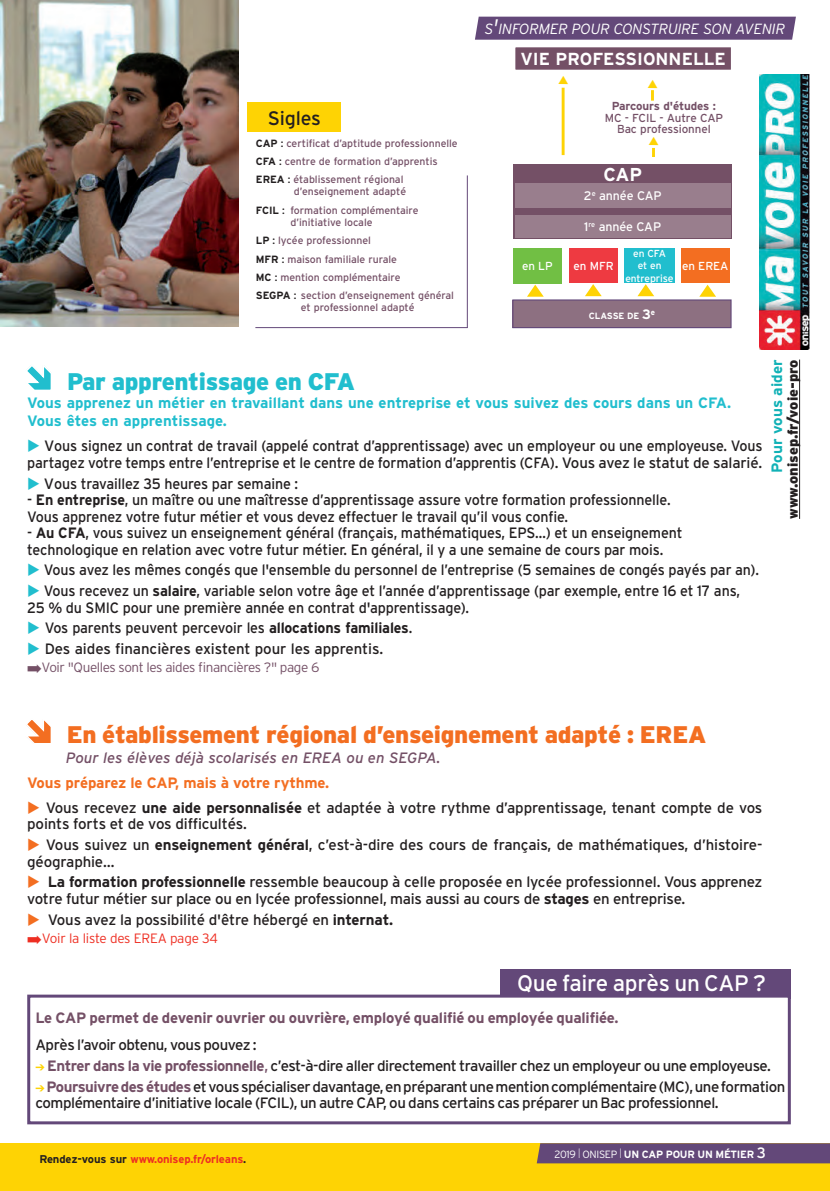
<style>
.page{position:relative;width:830px;height:1191px;background:#fff}
.page>*{position:absolute;margin:0;border:0;box-sizing:border-box;transform-origin:0 0}
.t1{font:900 24px "Interstate";letter-spacing:-.015em;color:#f36e21}
.t2{font:900 24px "Interstate";letter-spacing:-.015em;color:#21bece}
.t3{font:22.5px "Interstate";letter-spacing:-.01em;color:#fff}
.t4{font:19.5px "Interstate";letter-spacing:-.01em;color:#231f20}
.t5{font:700 18.6px "Interstate";color:#fff}
.t6{font:700 17.4px "Interstate";color:#fff}
.t7{font:15px/16.5px "Interstate";letter-spacing:-.01em;color:#231f20}
.t8{font:15px/16.5px "Interstate";letter-spacing:-.01em;color:#231f20;scale:.95 1}
.t9{font:15px/16.5px "Interstate";letter-spacing:-.03em;color:#231f20}
.t10{font:700 15px/18px "Interstate";color:#21bece}
.t11{font:700 15px "Interstate";letter-spacing:-.01em;color:#745066}
.t12{font:italic 15px "Interstate";color:#745066}
.t13{font:700 15px "Interstate";letter-spacing:-.01em;color:#f36e21}
.t14{font:700 15px "Interstate";color:#11b1b6}
.t15{font:italic 300 14.7px "Interstate";letter-spacing:-.015em;color:#fff}
.t16{font:900 14.1px "Interstate";color:#231f20}
.t17{font:300 13.5px "Interstate";letter-spacing:-.03em;color:#745066}
.t18{font:300 13.5px "Interstate";letter-spacing:-.015em;color:#ee2e22}
.t19{font:12.45px "Interstate";letter-spacing:-.01em;color:#fff}
.t20{font:11.55px/11.6px "Interstate";letter-spacing:-.01em;color:#745066;text-align:center}
.t21{font:700 11.55px "Interstate";letter-spacing:-.015em;color:#745066}
.t22{font:11.55px "Interstate";letter-spacing:-.01em;color:#fff}
.t23{font:700 11.25px "Interstate";letter-spacing:-.01em;color:#ee2e22}
.t24{font:10.5px/18.5px "Interstate";letter-spacing:-.005em;color:#745066}
.t25{font:700 10.5px "Interstate";letter-spacing:-.03em;color:#fff}
.t26{font:10.2px/12.5px "Interstate";letter-spacing:-.01em;color:#fff;text-align:center}
.t27{font:700 9px "Interstate";letter-spacing:-.01em;color:#fff}
.s1{font-size:21px}
.s2{font-weight:700;color:#231f20}
.s3{color:#231f20}
.s4{font-size:10.5px}
.s5{font-size:13.65px}
.s6{color:#21bece}
.s7{font-weight:700}
.s8{color:#f36e21}
.s9{color:#fed304}
.s10{font-weight:700;color:#745066}
.s11{color:#745066}
.s12{font-weight:300}
.s13{font-weight:300;font-size:13.5px}
.s14{font-weight:400;font-size:15px}
</style>
<div class="page">
<div style="left:0;top:1143px;width:829px;height:48px;background:#fed304"></div>
<div style="left:536px;top:1143px;width:293px;height:20px;background:#634879"></div>
<svg style="left:475px;top:16px;width:321px;height:24px;background:#6a517f"></svg>
<div style="left:500px;top:969px;width:290px;height:30px;background:#634879"></div>
<div style="left:29px;top:996px;width:760px;height:126px;background:#fff"></div>
<div style="left:27px;top:994px;width:763px;height:130px;border:3px solid #634879"></div>
<div style="left:512px;top:300px;width:218px;height:28px;background:#8d7081"></div>
<div style="left:512px;top:299px;width:219px;height:29px;border:1px solid #634879"></div>
<div style="left:681px;top:248px;width:48px;height:35px;background:#f36e21"></div>
<div style="left:624px;top:248px;width:50px;height:35px;background:#21bece"></div>
<div style="left:513px;top:248px;width:48px;height:36px;background:#71bf44"></div>
<div style="left:569px;top:248px;width:48px;height:35px;background:#ee3a41"></div>
<div style="left:513px;top:164px;width:218px;height:74px;background:#745066"></div>
<hr style="left:561px;top:88px;width:3px;height:67px;background:#fed304">
<div style="left:514px;top:46px;width:217px;height:25px;background:#745066"></div>
<div style="left:513px;top:45px;width:219px;height:27px;border:2px solid #fff"></div>
<div style="left:514px;top:215px;width:216px;height:22px;background:#997e8d"></div>
<div style="left:514px;top:183px;width:216px;height:25px;background:#997e8d"></div>
<svg style="left:527px;top:285px;width:16px;height:12px"></svg>
<svg style="left:585px;top:284px;width:16px;height:12px"></svg>
<svg style="left:637px;top:284px;width:17px;height:12px"></svg>
<svg style="left:699px;top:285px;width:16px;height:12px"></svg>
<img style="left:759px;top:75px;width:50px;height:275px">
<hr style="left:799px;top:359px;width:1px;height:160px;background:#231f20">
<svg style="left:799px;top:359px;width:2px;height:118px"></svg>
<div style="left:248px;top:102px;width:93px;height:30px;background:#fed304"></div>
<hr style="left:255px;top:327px;width:212px;height:1px;background:#634879">
<hr style="left:466px;top:175px;width:1px;height:153px;background:#634879">
<img style="left:0;top:0;width:238px;height:326px">
<svg style="left:652px;top:147px;width:3px;height:10px"></svg>
<svg style="left:651px;top:90px;width:3px;height:11px"></svg>
<p class="t15" style="left:484px;top:20px;width:302px">S<span class="s1">'</span>INFORMER POUR CONSTRUIRE SON AVENIR</p>
<h3 class="t4" style="left:268px;top:106px;width:54px">Sigles</h3>
<p class="t24" style="left:256px;top:134px;width:203px"><span class="s2">CAP</span> <span class="s3">:</span> certificat d’aptitude professionnelle<br><span class="s2">CFA</span> <span class="s3">:</span> centre de formation d’apprentis<br><span class="s2">EREA</span> <span class="s3">:</span> établissement régional</p>
<p class="t24" style="left:256px;top:182px;width:164px;text-indent:38px">d’enseignement adapté<br><span class="s2">FCIL</span> <span class="s3">:</span> formation complémentaire</p>
<p class="t24" style="left:256px;top:213px;width:199px;text-indent:35px">d’initiative locale<br><span class="s2">LP</span> <span class="s3">:</span> lycée professionnel<br><span class="s2">MFR</span> <span class="s3">:</span> maison familiale rurale<br><span class="s2">MC</span> <span class="s3">:</span> mention complémentaire<br><span class="s2">SEGPA</span> <span class="s3">:</span> section d’enseignement général</p>
<p class="t24" style="left:301px;top:298px;width:115px">et professionnel adapté</p>
<p class="t6" style="left:520px;top:49px;width:207px">VIE PROFESSIONNELLE</p>
<p class="t21" style="left:611px;top:99px;width:106px">Parcours d'études :</p>
<p class="t20" style="left:604px;top:112px;width:120px">MC - FCIL - Autre CAP<br>Bac professionnel</p>
<p class="t5" style="left:603px;top:163px;width:40px">CAP</p>
<p class="t19" style="left:583px;top:188px;width:79px">2<sup>e</sup> année CAP</p>
<p class="t19" style="left:584px;top:219px;width:78px">1<sup>re</sup> année CAP</p>
<p class="t22" style="left:522px;top:259px;width:32px">en LP</p>
<p class="t22" style="left:573px;top:259px;width:42px">en MFR</p>
<p class="t26" style="left:625px;top:247px;width:50px">en CFA<br>et en entre<span class="s4">prise</span></p>
<p class="t22" style="left:681px;top:259px;width:48px">en EREA</p>
<p class="t27" style="left:588px;top:310px;width:68px">CLASSE DE <span class="s5">3</span><sup>e</sup></p>
<h1 class="t2" style="left:67px;top:367px;width:289px">Par apprentissage en CFA</h1>
<p class="t10" style="left:27px;top:394px;width:705px">Vous apprenez un métier en travaillant dans une entreprise et vous suivez des cours dans un CFA.<br>Vous êtes en apprentissage.</p>
<p class="t7" style="left:27px;top:437px;width:736px"><span class="s6">◆</span> Vous signez un contrat de travail (appelé contrat d’apprentissage) avec un employeur ou une employeuse. Vous partagez votre temps entre l’entreprise et le centre de formation d’apprentis (CFA). Vous avez le statut de salarié.</p>
<p class="t7" style="left:27px;top:475px;width:272px"><span class="s6">◆</span> Vous travaillez 35 heures par semaine :</p>
<p class="t8" style="left:27px;top:491px;width:678px">- <span class="s7">En entreprise</span>, un maître ou une maîtresse d’apprentissage assure votre formation professionnelle.<br>Vous apprenez votre futur métier et vous devez effectuer le travail qu’il vous confie.</p>
<p class="t8" style="left:27px;top:524px;width:690px">- <span class="s7">Au CFA</span>, vous suivez un enseignement général (français, mathématiques, EPS…) et un enseignement technologique en relation avec votre futur métier. En général, il y a une semaine de cours par mois.</p>
<p class="t8" style="left:27px;top:561px;width:771px"><span class="s6">◆</span> Vous avez les mêmes congés que l'ensemble du personnel de l’entreprise (5 semaines de congés payés par an).</p>
<p class="t8" style="left:27px;top:582px;width:751px"><span class="s6">◆</span> Vous recevez un <span class="s7">salaire</span>, variable selon votre âge et l’année d’apprentissage (par exemple, entre 16 et 17 ans,<br>25 % du SMIC pour une première année en contrat d'apprentissage).</p>
<p class="t8" style="left:27px;top:620px;width:407px"><span class="s6">◆</span> Vos parents peuvent percevoir les <span class="s7">allocations familiales</span>.</p>
<p class="t7" style="left:27px;top:640px;width:357px"><span class="s6">◆</span> Des aides financières existent pour les apprentis.</p>
<p class="t17" style="left:27px;top:659px;width:293px">➡Voir "Quelles sont les aides financières ?" page 6</p>
<p class="t14" style="left:767px;top:473px;width:115px;rotate:-90deg">Pour vous aider</p>
<p class="t16" style="left:783px;top:519px;width:161px;rotate:-90deg">www.onisep.fr/voie-pro</p>
<h1 class="t1" style="left:67px;top:720px;width:641px">En établissement régional d’enseignement adapté : EREA</h1>
<p class="t12" style="left:66px;top:748px;width:376px">Pour les élèves déjà scolarisés en EREA ou en SEGPA.</p>
<p class="t13" style="left:27px;top:773px;width:303px">Vous préparez le CAP, mais à votre rythme.</p>
<p class="t7" style="left:27px;top:799px;width:736px"><span class="s8">◆</span> Vous recevez <span class="s7">une aide personnalisée</span> et adaptée à votre rythme d’apprentissage, tenant compte de vos points forts et de vos difficultés.</p>
<p class="t7" style="left:27px;top:836px;width:736px"><span class="s8">◆</span> Vous suivez un <span class="s7">enseignement général</span>, c’est-à-dire des cours de français, de mathématiques, d’histoire&shy;géographie…</p>
<p class="t7" style="left:27px;top:873px;width:736px"><span class="s8">◆</span> <span class="s7">La formation professionnelle</span> ressemble beaucoup à celle proposée en lycée professionnel. Vous apprenez votre futur métier sur place ou en lycée professionnel, mais aussi au cours de <span class="s7">stages</span> en entreprise.</p>
<p class="t7" style="left:27px;top:911px;width:367px"><span class="s8">◆</span> Vous avez la possibilité d'être hébergé en <span class="s7">internat.</span></p>
<p class="t18" style="left:27px;top:930px;width:192px">➡Voir la liste des EREA page 34</p>
<h2 class="t3" style="left:517px;top:969px;width:250px">Que faire après un CAP ?</h2>
<p class="t11" style="left:35px;top:1008px;width:584px">Le CAP permet de devenir ouvrier ou ouvrière, employé qualifié ou employée qualifiée.</p>
<p class="t9" style="left:35px;top:1036px;width:223px">Après l’avoir obtenu, vous pouvez :</p>
<p class="t9" style="left:35px;top:1057px;width:736px"><span class="s9">➔</span> <span class="s10">Entrer dans la vie professionnelle</span><span class="s11">,</span> c’est-à-dire aller directement travailler chez un employeur ou une employeuse.</p>
<p class="t9" style="left:35px;top:1078px;width:751px"><span class="s9">➔</span> <span class="s10">Poursuivre des études</span>et vous spécialiser davantage, en préparant une mention complémentaire (MC), une formation complémentaire d’initiative locale (FCIL), un autre CAP, ou dans certains cas préparer un Bac professionnel.</p>
<p class="t23" style="left:39px;top:1151px;width:208px"><span class="s3">Rendez-vous sur</span> www.onisep.fr/orleans<span class="s3">.</span></p>
<p class="t25" style="left:554px;top:1147px;width:213px"><span class="s12">2019</span> <span class="s13">l</span> <span class="s12">ONISEP</span> <span class="s13">l</span> UN CAP POUR UN MÉTIER <span class="s14">3</span></p>
</div>
